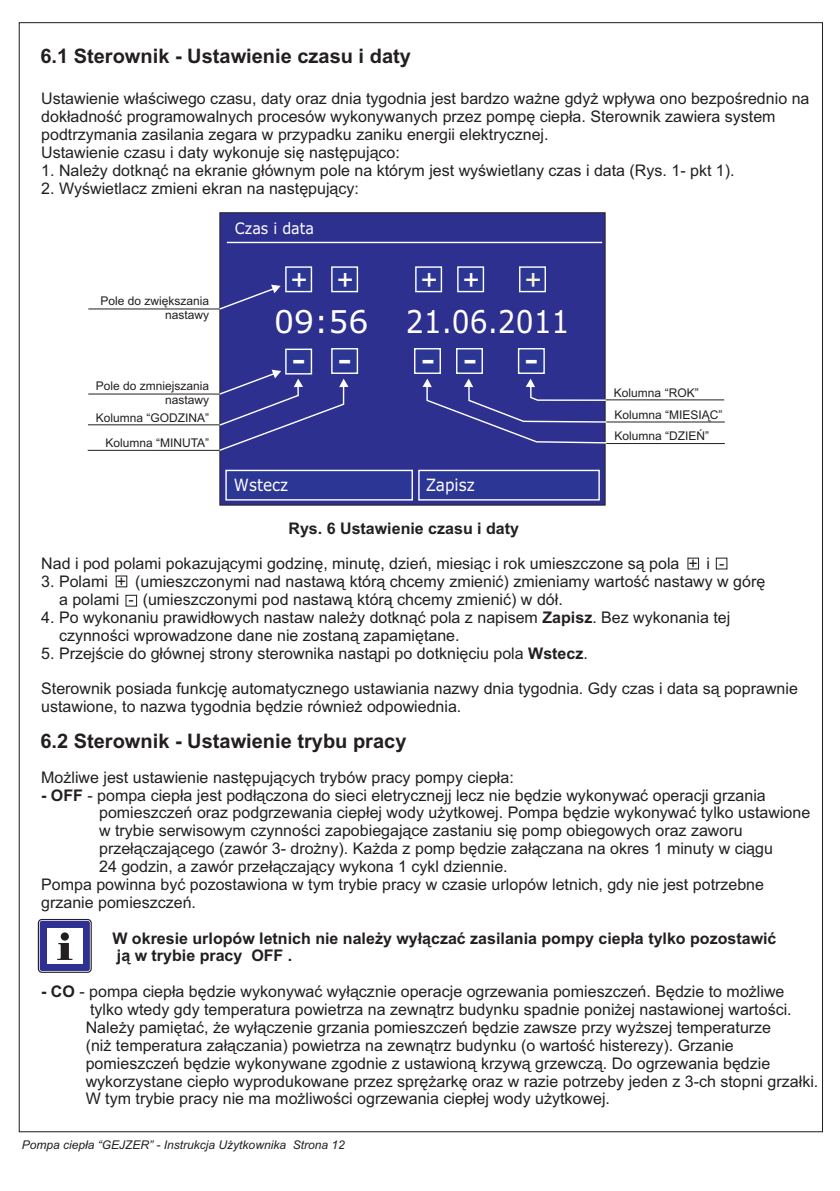
<style>
.page{position:relative;width:840px;height:1191px;background:#fff}
.page>*{position:absolute;margin:0;border:0;box-sizing:border-box;transform-origin:0 0}
.t1{font:39.8px "Arial";color:#fff}
.t2{font:31.4px "Verdana";color:#fff}
.t3{font:28.8px "Arial";color:#fff}
.t4{font:28.8px "Arial";color:#f9f4cd}
.t5{font:700 20px "Arial";color:#231f20}
.t6{font:17px "Verdana";color:#fff;scale:.9 1}
.t7{font:16px/17.8px "Arial";color:#231f20}
.t8{font:700 16px/17.8px "Arial";color:#231f20}
.t9{font:15.8px "Verdana";color:#fff;scale:.9 1}
.t10{font:12px/13.4px "Arial";color:#231f20;text-align:right}
.t11{font:italic 12px "Arial";color:#231f20}
.s1{font-weight:700}
</style>
<div class="page">
<div style="left:219px;top:212px;width:386px;height:293px;background:#2e308f"></div>
<svg style="left:518px;top:266px;width:28px;height:27px"></svg>
<svg style="left:456px;top:266px;width:28px;height:27px"></svg>
<svg style="left:414px;top:266px;width:28px;height:27px"></svg>
<svg style="left:224px;top:469px;width:376px;height:32px;background:#41499f"></svg>
<svg style="left:413px;top:347px;width:195px;height:97px;background:#3d3f97"></svg>
<svg style="left:330px;top:266px;width:28px;height:27px"></svg>
<svg style="left:218px;top:266px;width:95px;height:45px;background:#3d4096"></svg>
<svg style="left:218px;top:347px;width:140px;height:105px;background:#3b3d95"></svg>
<hr style="left:227px;top:242px;width:374px;height:1px;background:#fff">
<hr style="left:88px;top:308px;width:131px;height:1px;background:#231f20">
<hr style="left:88px;top:394px;width:131px;height:1px;background:#231f20">
<hr style="left:605px;top:399px;width:118px;height:1px;background:#231f20">
<hr style="left:606px;top:421px;width:118px;height:1px;background:#231f20">
<hr style="left:88px;top:424px;width:131px;height:1px;background:#231f20">
<hr style="left:606px;top:443px;width:118px;height:1px;background:#231f20">
<hr style="left:88px;top:450px;width:131px;height:1px;background:#231f20">
<div style="left:125px;top:595px;width:12px;height:11px;border:1px solid #231f20"></div>
<div style="left:715px;top:557px;width:12px;height:12px;border:1px solid #231f20"></div>
<svg style="left:38px;top:919px;width:54px;height:53px"></svg>
<div style="left:40px;top:920px;width:50px;height:51px;background:#2e3092;border-radius:2px"></div>
<div style="left:47px;top:928px;width:35px;height:35px;background:#fff"></div>
<div style="left:61px;top:932px;width:8px;height:8px;background:#231f20;border-radius:50%"></div>
<svg style="left:57px;top:943px;width:15px;height:17px"></svg>
<p class="t5" style="left:40px;top:49px;width:372px">6.1 Sterownik - Ustawienie czasu i daty</p>
<p class="t7" style="left:41px;top:91px;width:769px">Ustawienie w³aœciwego czasu, daty oraz dnia tygodnia jest bardzo wa¿ne gdy¿ wp³ywa ono bezpoœrednio na dok³adnoœæ programowalnych procesów wykonywanych przez pompê ciep³a. Sterownik zawiera system podtrzymania zasilania zegara w przypadku zaniku energii elektrycznej.<br>Ustawienie czasu i daty wykonuje siê nastêpuj¹co:</p>
<p class="t7" style="left:41px;top:163px;width:694px">1. Nale¿y dotkn¹æ na ekranie g³ównym pole na którym jest wyœwietlany czas i data (Rys. 1- pkt 1).</p>
<p class="t7" style="left:41px;top:181px;width:319px">2. Wyœwietlacz zmieni ekran na nastêpuj¹cy:</p>
<p class="t10" style="left:100px;top:295px;width:110px">Pole do zwiêkszania nastawy</p>
<p class="t9" style="left:235px;top:221px;width:89px">Czas i data</p>
<h3 class="t3" style="left:291px;top:268px;width:18px">+</h3>
<h3 class="t3" style="left:337px;top:268px;width:18px">+</h3>
<h3 class="t3" style="left:420px;top:268px;width:18px">+</h3>
<h3 class="t3" style="left:462px;top:268px;width:18px">+</h3>
<h3 class="t4" style="left:524px;top:268px;width:18px">+</h3>
<h2 class="t2" style="left:274px;top:309px;width:296px">09:56 21.06.2011</h2>
<h1 class="t1" style="left:292px;top:343px;width:15px">-</h1>
<h1 class="t1" style="left:338px;top:343px;width:15px">-</h1>
<h1 class="t1" style="left:421px;top:343px;width:15px">-</h1>
<h1 class="t1" style="left:463px;top:343px;width:15px">-</h1>
<h1 class="t1" style="left:524px;top:343px;width:15px">-</h1>
<p class="t10" style="left:96px;top:380px;width:115px">Pole do zmniejszania nastawy</p>
<p class="t10" style="left:613px;top:383px;width:110px;line-height:21.8px;text-align:left">Kolumna “ROK”<br>Kolumna “MIESI¥C”<br>Kolumna “DZIEÑ”</p>
<p class="t10" style="left:105px;top:437px;width:105px">Kolumna “MINUTA”</p>
<p class="t10" style="left:96px;top:412px;width:115px">Kolumna “GODZINA”</p>
<p class="t6" style="left:234px;top:478px;width:62px">Wstecz</p>
<p class="t6" style="left:425px;top:478px;width:56px">Zapisz</p>
<p class="t8" style="left:288px;top:521px;width:232px">Rys. 6 Ustawienie czasu i daty</p>
<p class="t7" style="left:41px;top:556px;width:684px">Nad i pod polami pokazuj¹cymi godzinê, minutê, dzieñ, miesi¹c i rok umieszczone s¹ pola + i -</p>
<p class="t7" style="left:59px;top:574px;width:707px;text-indent:-18px">3. Polami + (umieszczonymi nad nastaw¹ któr¹ chcemy zmieniæ) zmieniamy wartoœæ nastawy w górê a polami - (umieszczonymi pod nastaw¹ któr¹ chcemy zmieniæ) w dó³.</p>
<p class="t7" style="left:59px;top:610px;width:672px;text-indent:-18px">4. Po wykonaniu prawid³owych nastaw nale¿y dotkn¹æ pola z napisem <span class="s1">Zapisz</span>. Bez wykonania tej czynnoœci wprowadzone dane nie zostan¹ zapamiêtane.</p>
<p class="t7" style="left:41px;top:645px;width:548px">5. Przejœcie do g³ównej strony sterownika nast¹pi po dotkniêciu pola <span class="s1">Wstecz</span>.</p>
<p class="t7" style="left:41px;top:681px;width:757px">Sterownik posiada funkcjê automatycznego ustawiania nazwy dnia tygodnia. Gdy czas i data s¹ poprawnie ustawione, to nazwa tygodnia bêdzie równie¿ odpowiednia.</p>
<p class="t5" style="left:40px;top:733px;width:367px">6.2 Sterownik - Ustawienie trybu pracy</p>
<p class="t7" style="left:41px;top:769px;width:474px">Mo¿liwe jest ustawienie nastêpuj¹cych trybów pracy pompy ciep³a:</p>
<p class="t7" style="left:41px;top:787px;width:725px"><span class="s1">- OFF</span> - pompa ciep³a jest pod³¹czona do sieci eletrycznejj lecz nie bêdzie wykonywaæ operacji grzania</p>
<p class="t7" style="left:99px;top:805px;width:712px">pomieszczeñ oraz podgrzewania ciep³ej wody u¿ytkowej. Pompa bêdzie wykonywaæ tylko ustawione</p>
<p class="t7" style="left:99px;top:823px;width:644px">w trybie serwisowym czynnoœci zapobiegaj¹ce zastaniu siê pomp obiegowych oraz zaworu</p>
<p class="t7" style="left:99px;top:841px;width:675px">prze³¹czaj¹cego (zawór 3- dro¿ny). Ka¿da z pomp bêdzie za³¹czana na okres 1 minuty w ci¹gu</p>
<p class="t7" style="left:99px;top:859px;width:410px">24 godzin, a zawór prze³¹czaj¹cy wykona 1 cykl dziennie.</p>
<p class="t7" style="left:41px;top:877px;width:724px">Pompa powinna byæ pozostawiona w tym trybie pracy w czasie urlopów letnich, gdy nie jest potrzebne</p>
<p class="t7" style="left:41px;top:894px;width:156px">grzanie pomieszczeñ.</p>
<p class="t8" style="left:112px;top:930px;width:665px">W okresie urlopów letnich nie nale¿y wy³¹czaæ zasilania pompy ciep³a tylko pozostawiæ j¹ w trybie pracy OFF .</p>
<p class="t7" style="left:86px;top:984px;width:733px;text-indent:-44px"><span class="s1">- CO</span> - pompa ciep³a bêdzie wykonywaæ wy³¹cznie operacje ogrzewania pomieszczeñ. Bêdzie to mo¿liwe tylko wtedy gdy temperatura powietrza na zewn¹trz budynku spadnie poni¿ej nastawionej wartoœci.<br>Nale¿y pamiêtaæ, ¿e wy³¹czenie grzania pomieszczeñ bêdzie zawsze przy wy¿szej temperaturze<br>(ni¿ temperatura za³¹czania) powietrza na zewn¹trz budynku (o wartoœæ histerezy). Grzanie pomieszczeñ bêdzie wykonywane zgodnie z ustawion¹ krzyw¹ grzewcz¹. Do ogrzewania bêdzie wykorzystane ciep³o wyprodukowane przez sprê¿arkê oraz w razie potrzeby jeden z 3-ch stopni grza³ki.<br>W tym trybie pracy nie ma mo¿liwoœci ogrzewania ciep³ej wody u¿ytkowej.</p>
<p class="t11" style="left:22px;top:1140px;width:324px">Pompa ciep³a “GEJZER” - Instrukcja U¿ytkownika Strona 12</p>
</div>
